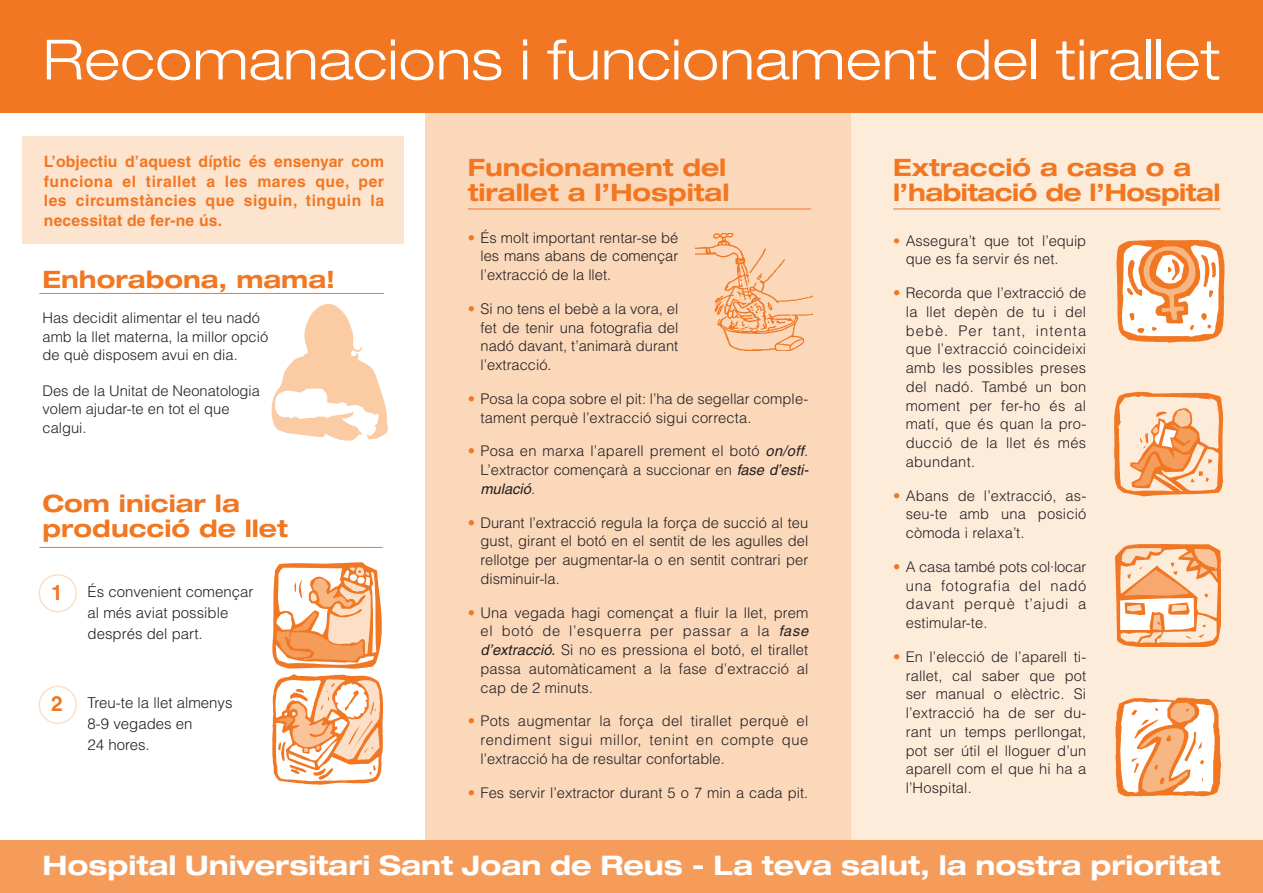
<style>
.page{position:relative;width:1263px;height:893px;background:#fff}
.page>*{position:absolute;margin:0;border:0;box-sizing:border-box;transform-origin:0 0}
.t1{font:300 expanded 55.5px "Helvetica Neue";letter-spacing:.01em;color:#fff}
.t2{font:700 expanded 27px "Helvetica Neue";color:#fff}
.t3{font:700 expanded 24px/25.5px "Helvetica Neue";color:#f17722}
.t4{font:700 expanded 24px/25.5px "Helvetica Neue";letter-spacing:-.02em;color:#f17722}
.t5{font:700 15.75px/19.5px "Helvetica";letter-spacing:.03em;color:#f17722;text-align:justify}
.t6{font:300 15px/21px "Helvetica";color:#231f20}
.t7{font:300 14.7px/18.8px "Helvetica";color:#231f20;text-align:justify}
.s1{color:#f17722}
.s2{font-weight:400;font-style:italic}
.s3{font-weight:700;font-size:21px;color:#f17722}
.s4{font-size:14.25px;color:#f17722}
</style>
<div class="page">
<div style="left:22px;top:136px;width:382px;height:107px;background:#fde4cf"></div>
<div style="left:850px;top:89px;width:413px;height:804px;background:#feecdb"></div>
<div style="left:425px;top:0;width:425px;height:893px;background:#fcd8bb"></div>
<div style="left:39px;top:574px;width:38px;height:38px;border:2px solid #fcdfc7;border-radius:50%"></div>
<div style="left:39px;top:686px;width:38px;height:38px;border:2px solid #fcdfc7;border-radius:50%"></div>
<div style="left:0;top:840px;width:1263px;height:53px;background:#f59c5b"></div>
<div style="left:0;top:0;width:1263px;height:113px;background:#f17722"></div>
<img style="left:272px;top:562px;width:110px;height:98px">
<img style="left:272px;top:660px;width:111px;height:125px">
<img style="left:1115px;top:697px;width:107px;height:100px">
<img style="left:695px;top:234px;width:117px;height:116px">
<svg style="left:271px;top:304px;width:117px;height:137px"></svg>
<hr style="left:40px;top:547px;width:342px;height:1px;background:#f17722">
<hr style="left:40px;top:293px;width:344px;height:1px;background:#f17722">
<hr style="left:468px;top:209px;width:343px;height:1px;background:#f17722">
<hr style="left:893px;top:209px;width:327px;height:1px;background:#f17722">
<img style="left:1116px;top:545px;width:104px;height:102px">
<img style="left:1116px;top:240px;width:109px;height:103px">
<img style="left:1114px;top:391px;width:110px;height:106px">
<svg style="left:1119px;top:396px;width:98px;height:92px"></svg>
<h1 class="t1" style="left:43px;top:27px;width:1179px">Recomanacions i funcionament del tirallet</h1>
<p class="t5" style="left:44px;top:152px;width:342px">L’objectiu d’aquest díptic és ensenyar com funciona el tirallet a les mares que, per les circumstàncies que siguin, tinguin la necessitat de fer-ne ús.</p>
<h3 class="t3" style="left:468px;top:154px;width:263px">Funcionament del tirallet a l’Hospital</h3>
<p class="t7" style="left:480px;top:228px;width:199px;text-indent:-13px"><span class="s1">•</span> És molt important rentar-se bé les mans abans de començar l’extracció de la llet.</p>
<p class="t7" style="left:480px;top:299px;width:199px;text-indent:-13px"><span class="s1">•</span> Si no tens el bebè a la vora, el fet de tenir una fotografia del nadó davant, t’animarà durant l’extracció.</p>
<p class="t7" style="left:480px;top:389px;width:329px;text-indent:-13px"><span class="s1">•</span> Posa la copa sobre el pit: l’ha de segellar comple&shy;tament perquè l’extracció sigui correcta.</p>
<p class="t7" style="left:480px;top:442px;width:330px;text-indent:-13px"><span class="s1">•</span> Posa en marxa l’aparell prement el botó <span class="s2">on/off</span>.<br>L’extractor començarà a succionar en <span class="s2">fase d’esti&shy;mulació</span>.</p>
<p class="t7" style="left:480px;top:513px;width:329px;text-indent:-13px"><span class="s1">•</span> Durant l’extracció regula la força de succió al teu gust, girant el botó en el sentit de les agulles del rellotge per augmentar-la o en sentit contrari per disminuir-la.</p>
<p class="t7" style="left:480px;top:603px;width:329px;text-indent:-13px"><span class="s1">•</span> Una vegada hagi començat a fluir la llet, prem el botó de l’esquerra per passar a la <span class="s2">fase d’extracció.</span> Si no es pressiona el botó, el tirallet passa automàticament a la fase d’extracció al cap de 2 minuts.</p>
<p class="t7" style="left:480px;top:712px;width:329px;text-indent:-13px"><span class="s1">•</span> Pots augmentar la força del tirallet perquè el rendiment sigui millor, tenint en compte que l’extracció ha de resultar confortable.</p>
<p class="t7" style="left:468px;top:783px;width:342px"><span class="s1">•</span> Fes servir l’extractor durant 5 o 7 min a cada pit.</p>
<h3 class="t3" style="left:43px;top:266px;width:294px">Enhorabona, mama!</h3>
<p class="t7" style="left:43px;top:308px;width:227px;text-align:left">Has decidit alimentar el teu nadó amb la llet materna, la millor opció de què disposem avui en dia.</p>
<p class="t7" style="left:43px;top:381px;width:219px;text-align:left">Des de la Unitat de Neonatologia volem ajudar-te en tot el que calgui.</p>
<h3 class="t3" style="left:43px;top:490px;width:247px">Com iniciar la producció de llet</h3>
<p class="t6" style="left:88px;top:581px;width:167px;text-indent:-36px"><span class="s3">1</span> És convenient començar al més aviat possible després del part.</p>
<p class="t6" style="left:88px;top:692px;width:147px;text-indent:-37px"><span class="s3">2</span> Treu-te la llet almenys<br>8-9 vegades en<br>24 hores.</p>
<h3 class="t4" style="left:893px;top:154px;width:329px">Extracció a casa o a l’habitació de l’Hospital</h3>
<p class="t7" style="left:906px;top:231px;width:182px;text-indent:-13px"><span class="s4">•</span> Assegura’t que tot l’equip que es fa servir és net.</p>
<p class="t7" style="left:906px;top:283px;width:182px;text-indent:-13px"><span class="s1">•</span> Recorda que l’extracció de la llet depèn de tu i del bebè. Per tant, intenta que l’extracció coincideixi amb les possibles preses del nadó. També un bon moment per fer-ho és al matí, que és quan la pro&shy;ducció de la llet és més abundant.</p>
<p class="t7" style="left:906px;top:486px;width:182px;text-indent:-13px"><span class="s1">•</span> Abans de l’extracció, as&shy;seu-te amb una posició còmoda i relaxa’t.</p>
<p class="t7" style="left:906px;top:557px;width:182px;text-indent:-13px"><span class="s1">•</span> A casa també pots col·locar una fotografia del nadó davant perquè t’ajudi a estimular-te.</p>
<p class="t7" style="left:906px;top:647px;width:182px;text-indent:-13px"><span class="s1">•</span> En l’elecció de l’aparell ti&shy;rallet, cal saber que pot ser manual o elèctric. Si l’extracció ha de ser du&shy;rant un temps perllongat, pot ser útil el lloguer d’un aparell com el que hi ha a l’Hospital.</p>
<h2 class="t2" style="left:43px;top:849px;width:1179px">Hospital Universitari Sant Joan de Reus - La teva salut, la nostra prioritat</h2>
</div>
